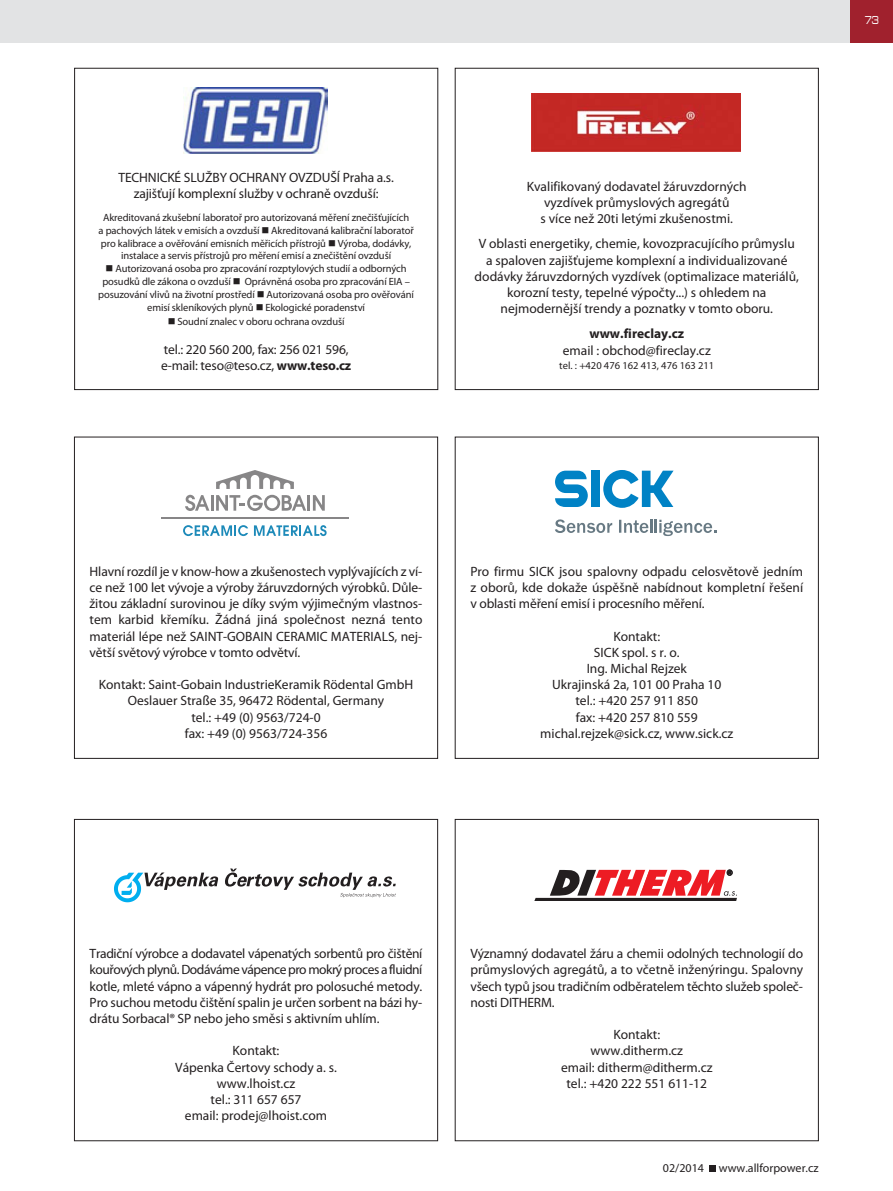
<style>
.page{position:relative;width:893px;height:1191px;background:#fff}
.page>*{position:absolute;margin:0;border:0;box-sizing:border-box;transform-origin:0 0}
.t1{font:13.5px/16.2px "Myriad Pro";color:#231f20;text-align:center}
.t2{font:700 13.5px "Myriad Pro";color:#231f20}
.t3{font:12px "Myriad Pro";color:#231f20}
.t4{font:500 expanded 12px "Microgramma DOT";color:#fff;scale:.7 1}
.t5{font:10.5px/12.8px "Myriad Pro";letter-spacing:-.01em;color:#231f20;text-align:center}
.s1{font-weight:700}
</style>
<div class="page">
<div style="left:0;top:0;width:850px;height:43px;background:#e2e3e4"></div>
<div style="left:850px;top:0;width:43px;height:43px;background:#a0212d"></div>
<svg style="left:709px;top:1165px;width:6px;height:6px"></svg>
<div style="left:74px;top:68px;width:364px;height:322px;border:1px solid #231f20"></div>
<img style="left:183px;top:88px;width:144px;height:66px">
<div style="left:455px;top:68px;width:364px;height:322px;border:1px solid #231f20"></div>
<img style="left:531px;top:94px;width:209px;height:58px">
<div style="left:74px;top:437px;width:364px;height:321px;border:1px solid #231f20"></div>
<svg style="left:216px;top:470px;width:78px;height:19px"></svg>
<hr style="left:161px;top:517px;width:188px;height:2px;background:#878687">
<hr style="left:307px;top:495px;width:3px;height:15px;background:#878687">
<svg style="left:313px;top:495px;width:12px;height:15px"></svg>
<svg style="left:185px;top:495px;width:121px;height:16px"></svg>
<svg style="left:183px;top:525px;width:65px;height:11px"></svg>
<svg style="left:254px;top:525px;width:73px;height:11px"></svg>
<svg style="left:555px;top:470px;width:33px;height:37px"></svg>
<div style="left:591px;top:470px;width:9px;height:37px;background:#0082c5"></div>
<svg style="left:603px;top:470px;width:71px;height:38px"></svg>
<svg style="left:555px;top:519px;width:57px;height:14px"></svg>
<svg style="left:619px;top:520px;width:97px;height:16px"></svg>
<div style="left:74px;top:819px;width:364px;height:322px;border:1px solid #231f20"></div>
<svg style="left:114px;top:872px;width:104px;height:30px"></svg>
<svg style="left:225px;top:868px;width:171px;height:29px"></svg>
<div style="left:455px;top:819px;width:364px;height:322px;border:1px solid #231f20"></div>
<div style="left:534px;top:869px;width:203px;height:32px;background:#231f20"></div>
<svg style="left:534px;top:869px;width:203px;height:31px"></svg>
<p class="t1" style="left:119px;top:170px;width:277px">TECHNICKÉ SLUŽBY OCHRANY OVZDUŠÍ Praha a.s. zajišťují komplexní služby v ochraně ovzduší:</p>
<p class="t5" style="left:99px;top:212px;width:317px">Akreditovaná zkušební laboratoř pro autorizovaná měření znečišťujících<br>a pachových látek v emisích a ovzduší ■ Akreditovaná kalibrační laboratoř pro kalibrace a ověřování emisních měřicích přístrojů ■ Výroba, dodávky, instalace a servis přístrojů pro měření emisí a znečištění ovzduší</p>
<p class="t5" style="left:98px;top:263px;width:317px">■ Autorizovaná osoba pro zpracování rozptylových studií a odborných posudků dle zákona o ovzduší ■ Oprávněná osoba pro zpracování EIA – posuzování vlivů na životní prostředí ■ Autorizovaná osoba pro ověřování emisí skleníkových plynů ■ Ekologické poradenství</p>
<p class="t5" style="left:168px;top:316px;width:178px">■ Soudní znalec v oboru ochrana ovzduší</p>
<p class="t1" style="left:161px;top:343px;width:192px;text-align:left">tel.: 220 560 200, fax: 256 021 596, e-mail: teso@teso.cz, <span class="s1">www.teso.cz</span></p>
<p class="t1" style="left:527px;top:179px;width:221px">Kvalifikovaný dodavatel žáruvzdorných vyzdívek průmyslových agregátů<br>s více než 20ti letými zkušenostmi.</p>
<p class="t1" style="left:475px;top:237px;width:326px">V oblasti energetiky, chemie, kovozpracujícího průmyslu a spaloven zajišťujeme komplexní a individualizované dodávky žáruvzdorných vyzdívek (optimalizace materiálů, korozní testy, tepelné výpočty...) s ohledem na nejmodernější trendy a poznatky v tomto oboru.</p>
<p class="t2" style="left:589px;top:329px;width:96px">www.fireclay.cz</p>
<p class="t1" style="left:563px;top:343px;width:150px">email : obchod@fireclay.cz</p>
<p class="t5" style="left:559px;top:359px;width:156px">tel. : +420 476 162 413, 476 163 211</p>
<p class="t4" style="left:865px;top:13px;width:21px">73</p>
<p class="t1" style="left:90px;top:564px;width:334px;text-align:justify">Hlavní rozdíl je v know-how a zkušenostech vyplývajících z ví&shy;ce než 100 let vývoje a výroby žáruvzdorných výrobků. Důle&shy;žitou základní surovinou je díky svým výjimečným vlastnos&shy;tem karbid křemíku. Žádná jiná společnost nezná tento materiál lépe než SAINT-GOBAIN CERAMIC MATERIALS, nej&shy;větší světový výrobce v tomto odvětví.</p>
<p class="t1" style="left:99px;top:678px;width:316px">Kontakt: Saint-Gobain IndustrieKeramik Rödental GmbH Oeslauer Straße 35, 96472 Rödental, Germany<br>tel.: +49 (0) 9563/724-0<br>fax: +49 (0) 9563/724-356</p>
<p class="t1" style="left:470px;top:564px;width:334px;text-align:justify">Pro firmu SICK jsou spalovny odpadu celosvětově jedním z oborů, kde dokaže úspěšně nabídnout kompletní řešení v oblasti měření emisí i procesního měření.</p>
<p class="t1" style="left:540px;top:629px;width:194px">Kontakt:<br>SICK spol. s r. o.<br>Ing. Michal Rejzek<br>Ukrajinská 2a, 101 00 Praha 10<br>tel.: +420 257 911 850<br>fax: +420 257 810 559 michal.rejzek@sick.cz, www.sick.cz</p>
<p class="t1" style="left:90px;top:946px;width:334px;text-align:justify">Tradiční výrobce a dodavatel vápenatých sorbentů pro čištění kouřových plynů. Dodáváme vápence pro mokrý proces a fluidní kotle, mleté vápno a vápenný hydrát pro polosuché metody.<br>Pro suchou metodu čištění spalin je určen sorbent na bázi hy&shy;drátu Sorbacal® SP nebo jeho směsi s aktivním uhlím.</p>
<p class="t1" style="left:175px;top:1044px;width:163px">Kontakt:<br>Vápenka Čertovy schody a. s. www.lhoist.cz<br>tel.: 311 657 657<br>email: prodej@lhoist.com</p>
<p class="t1" style="left:470px;top:946px;width:334px;text-align:justify">Významný dodavatel žáru a chemii odolných technologií do průmyslových agregátů, a to včetně inženýringu. Spalovny všech typů jsou tradičním odběratelem těchto služeb společ&shy;nosti DITHERM.</p>
<p class="t1" style="left:561px;top:1027px;width:153px">Kontakt:<br>www.ditherm.cz<br>email: ditherm@ditherm.cz tel.: +420 222 551 611-12</p>
<p class="t3" style="left:663px;top:1163px;width:157px">02/2014 www.allforpower.cz</p>
</div>
